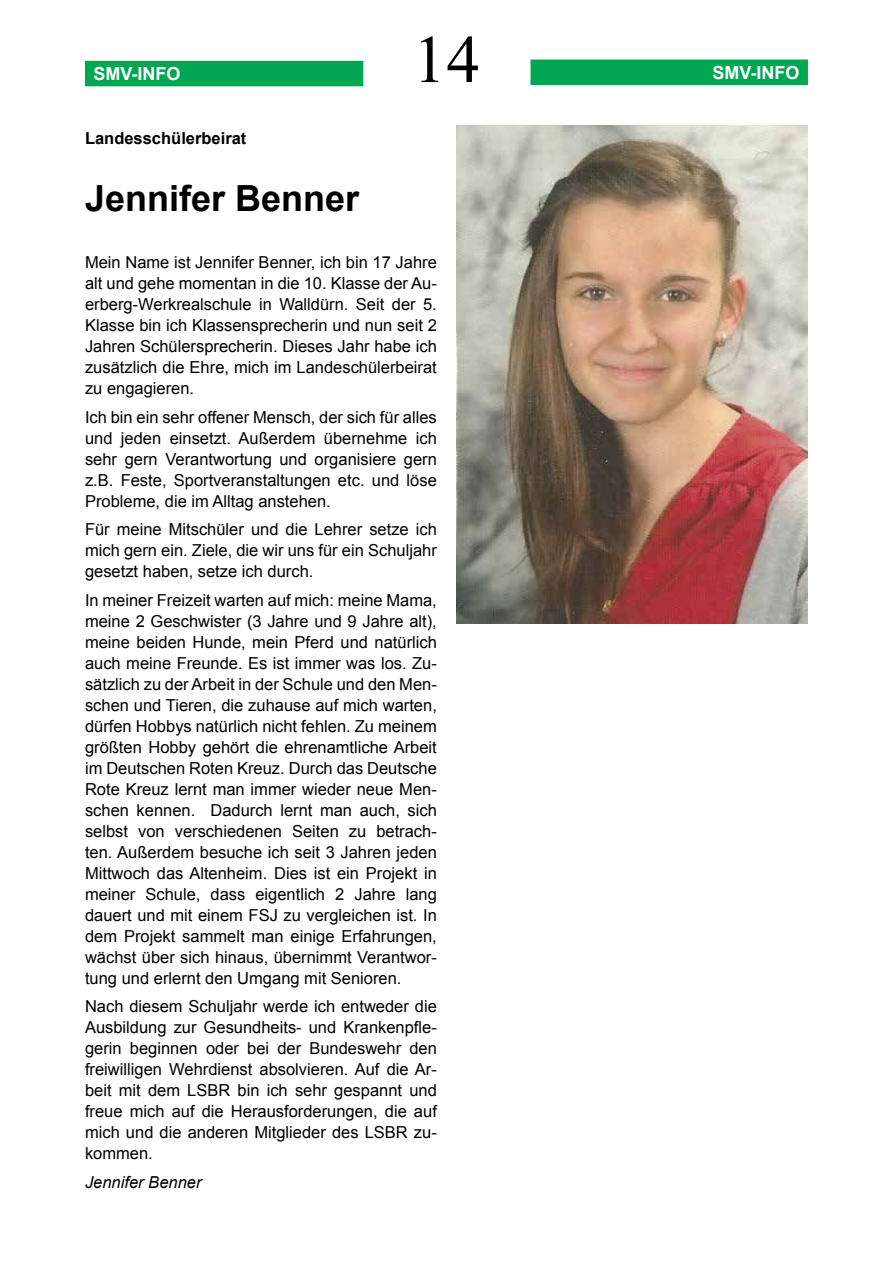
<style>
.page{position:relative;width:893px;height:1263px;background:#fff}
.page>*{position:absolute;margin:0;border:0;box-sizing:border-box;transform-origin:0 0}
.t1{font:67.5px "Times New Roman";color:#000}
.t2{font:700 36px "Arial";color:#000}
.t3{font:700 18px "Arial";color:#fff}
.t4{font:16.5px/21px "Arial";color:#000;text-align:justify}
.t5{font:700 16.5px "Arial";color:#000}
.t6{font:italic 16.5px "Arial";color:#000}
</style>
<div class="page">
<div style="left:85px;top:61px;width:278px;height:25px;background:#00a651"></div>
<div style="left:530px;top:60px;width:278px;height:25px;background:#00a651"></div>
<img style="left:456px;top:125px;width:352px;height:498px">
<p class="t3" style="left:94px;top:61px;width:89px">SMV-INFO</p>
<p class="t5" style="left:85px;top:127px;width:163px">Landesschülerbeirat</p>
<h2 class="t2" style="left:85px;top:174px;width:276px">Jennifer Benner</h2>
<h1 class="t1" style="left:413px;top:14px;width:69px">14</h1>
<p class="t4" style="left:85px;top:252px;width:353px">Mein Name ist Jennifer Benner, ich bin 17 Jahre alt und gehe momentan in die 10. Klasse der Au&shy;erberg-Werkrealschule in Walldürn. Seit der 5.<br>Klasse bin ich Klassensprecherin und nun seit 2<br>Jahren Schülersprecherin. Dieses Jahr habe ich zusätzlich die Ehre, mich im Landeschülerbeirat zu engagieren.</p>
<p class="t4" style="left:85px;top:406px;width:353px">Ich bin ein sehr offener Mensch, der sich für alles und jeden einsetzt. Außerdem übernehme ich sehr gern Verantwortung und organisiere gern z.B. Feste, Sportveranstaltungen etc. und löse Probleme, die im Alltag anstehen.</p>
<p class="t4" style="left:85px;top:519px;width:353px">Für meine Mitschüler und die Lehrer setze ich mich gern ein. Ziele, die wir uns für ein Schuljahr gesetzt haben, setze ich durch.</p>
<p class="t4" style="left:85px;top:589px;width:353px">In meiner Freizeit warten auf mich: meine Mama, meine 2 Geschwister (3 Jahre und 9 Jahre alt), meine beiden Hunde, mein Pferd und natürlich auch meine Freunde. Es ist immer was los. Zu&shy;sätzlich zu der Arbeit in der Schule und den Men&shy;schen und Tieren, die zuhause auf mich warten, dürfen Hobbys natürlich nicht fehlen. Zu meinem größten Hobby gehört die ehrenamtliche Arbeit im Deutschen Roten Kreuz. Durch das Deutsche Rote Kreuz lernt man immer wieder neue Men&shy;schen kennen. Dadurch lernt man auch, sich selbst von verschiedenen Seiten zu betrach&shy;ten. Außerdem besuche ich seit 3 Jahren jeden Mittwoch das Altenheim. Dies ist ein Projekt in meiner Schule, dass eigentlich 2 Jahre lang dauert und mit einem FSJ zu vergleichen ist. In dem Projekt sammelt man einige Erfahrungen, wächst über sich hinaus, übernimmt Verantwor&shy;tung und erlernt den Umgang mit Senioren.</p>
<p class="t4" style="left:85px;top:996px;width:353px">Nach diesem Schuljahr werde ich entweder die Ausbildung zur Gesundheits- und Krankenpfle&shy;gerin beginnen oder bei der Bundeswehr den freiwilligen Wehrdienst absolvieren. Auf die Ar&shy;beit mit dem LSBR bin ich sehr gespannt und freue mich auf die Herausforderungen, die auf mich und die anderen Mitglieder des LSBR zu&shy;kommen.</p>
<p class="t6" style="left:85px;top:1171px;width:118px">Jennifer Benner</p>
<p class="t3" style="left:712px;top:61px;width:89px">SMV-INFO</p>
</div>
